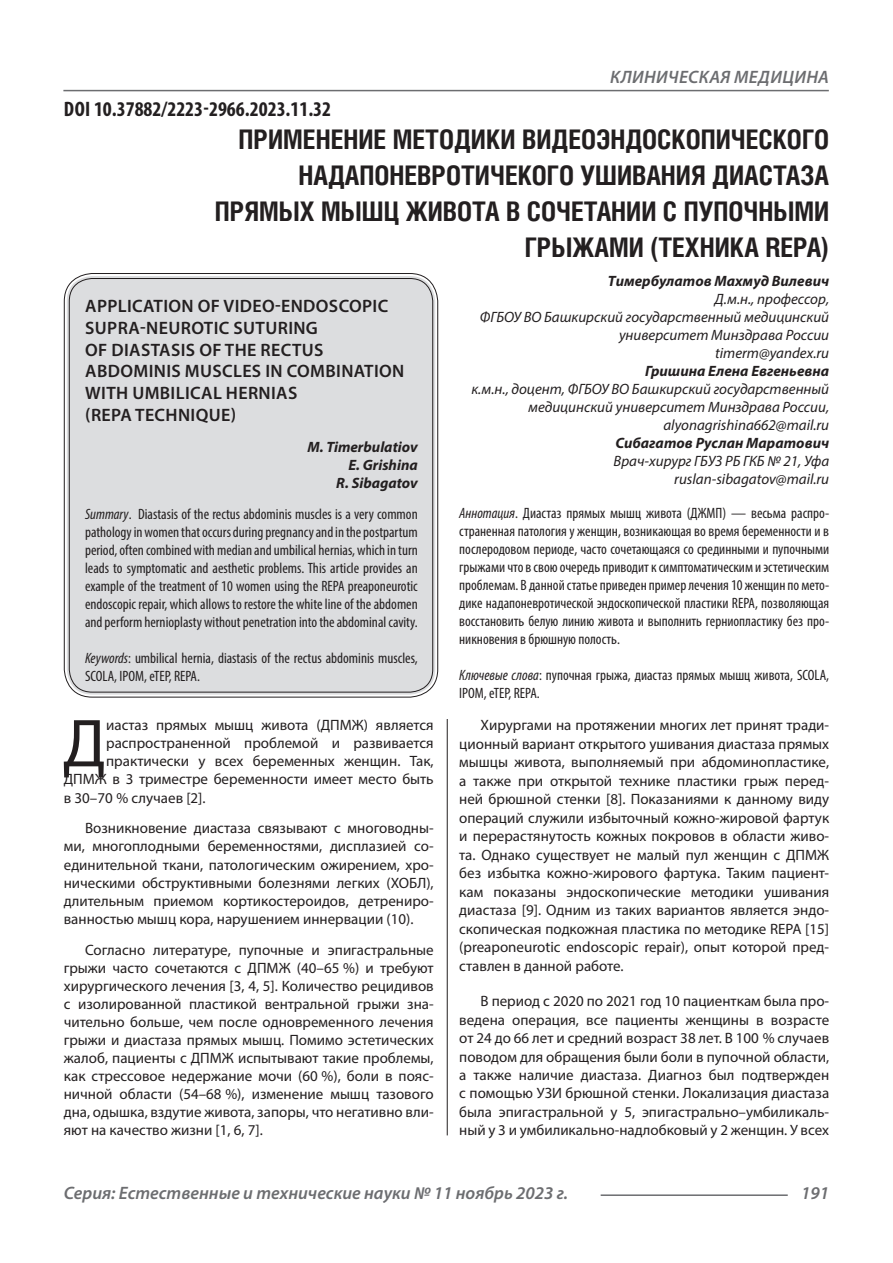
<style>
.page{position:relative;width:893px;height:1263px;background:#fff}
.page>*{position:absolute;margin:0;border:0;box-sizing:border-box;transform-origin:0 0}
.Статья_текст_первый{font:68.4px "Myriad Pro";color:#231f20}
.Статья_название{font:700 27px/36px "Helios Cond C";color:#231f20;text-align:right}
.ДОИ{font:700 condensed 21px "Myriad Pro";color:#231f20}
.Статья_название_англ{font:600 18px/21.6px "Myriad Pro";letter-spacing:.02em;color:#231f20}
.t1{font:italic 600 18px "Myriad Pro";color:#6c6d70}
.t2{font:italic 600 18px "Myriad Pro";letter-spacing:.02em;color:#6c6d70}
.Статья_текст{font:15px/18.5px "Myriad Pro";color:#231f20;text-align:justify}
.Статья_аннотация_тек{font:condensed 15px/18px "Myriad Pro";color:#231f20;text-align:justify}
.Статья_аннотация_анг{font:condensed 15px/18px "Myriad Pro";color:#231f20;text-align:justify}
.Статья_автор_инфо{font:italic 15px/18px "Myriad Pro";color:#231f20;text-align:right}
.Статья_текст_первый-2{font:15px "Myriad Pro";color:#231f20}
.Статья_автор_инфо-2{font:italic 700 15px "Myriad Pro";color:#231f20}
.Статья_автор_англ{font:italic 700 15px "Myriad Pro";color:#231f20}
.s1{font-style:italic}
</style>
<div class="page">
<hr style="left:447px;top:128px;width:1px;height:1007px;background:#231f20">
<hr style="left:63px;top:90px;width:766px;height:1px;background:#6c6d70">
<hr style="left:601px;top:1194px;width:187px;height:2px;background:#6c6d70">
<div style="left:443px;top:128px;width:10px;height:591px;background:#fff"></div>
<div style="left:67px;top:276px;width:368px;height:419px;background:#dcdddf;border-radius:26px"></div>
<p class="ДОИ" style="left:64px;top:96px;width:269px">DOI 10.37882/2223-2966.2023.11.32</p>
<p class="t2" style="left:610px;top:66px;width:220px">КЛИНИЧЕСКАЯ МЕДИЦИНА</p>
<p class="Статья_название" style="left:215px;top:121px;width:616px">ПРИМЕНЕНИЕ МЕТОДИКИ ВИДЕОЭНДОСКОПИЧЕСКОГО НАДАПОНЕВРОТИЧЕКОГО УШИВАНИЯ ДИАСТАЗА ПРЯМЫХ МЫШЦ ЖИВОТА В СОЧЕТАНИИ С ПУПОЧНЫМИ ГРЫЖАМИ (ТЕХНИКА REPA)</p>
<p class="Статья_автор_инфо-2" style="left:608px;top:272px;width:223px">Тимербулатов Махмуд Вилевич</p>
<p class="Статья_автор_инфо" style="left:480px;top:290px;width:351px">Д.м.н., профессор,<br>ФГБОУ ВО Башкирский государственный медицинский университет Минздрава России</p>
<p class="Статья_автор_инфо" style="left:715px;top:344px;width:116px">timerm@yandex.ru</p>
<p class="Статья_автор_инфо-2" style="left:645px;top:362px;width:186px">Гришина Елена Евгеньевна</p>
<p class="Статья_автор_инфо" style="left:471px;top:380px;width:359px">к.м.н., доцент, ФГБОУ ВО Башкирский государственный медицинский университет Минздрава России,</p>
<p class="Статья_автор_инфо" style="left:663px;top:416px;width:167px">alyonagrishina662@mail.ru</p>
<p class="Статья_автор_инфо-2" style="left:615px;top:434px;width:215px">Сибагатов Руслан Маратович</p>
<p class="Статья_автор_инфо" style="left:613px;top:452px;width:217px">Врач-хирург ГБУЗ РБ ГКБ № 21, Уфа</p>
<p class="Статья_автор_инфо" style="left:674px;top:470px;width:156px">ruslan-sibagatov@mail.ru</p>
<p class="Статья_аннотация_тек" style="left:459px;top:503px;width:371px"><span class="s1">Аннотация</span>. Диастаз прямых мышц живота (ДЖМП) — весьма распро&shy;страненная патология у женщин, возникающая во время беременности и в послеродовом периоде, часто сочетающаяся со срединными и пупочными грыжами что в свою очередь приводит к симптоматическим и эстетическим проблемам. В данной статье приведен пример лечения 10 женщин по мето&shy;дике надапоневротической эндоскопической пластики REPA, позволяющая восстановить белую линию живота и выполнить герниопластику без про&shy;никновения в брюшную полость.</p>
<p class="Статья_аннотация_тек" style="left:459px;top:665px;width:371px"><span class="s1">Ключевые слова</span>: пупочная грыжа, диастаз прямых мышц живота, SCOLA,<br>IPOM, eTEP, REPA.</p>
<p class="Статья_название_англ" style="left:85px;top:295px;width:321px">APPLICATION OF VIDEO-ENDOSCOPIC<br>SUPRA-NEUROTIC SUTURING<br>OF DIASTASIS OF THE RECTUS<br>ABDOMINIS MUSCLES IN COMBINATION<br>WITH UMBILICAL HERNIAS<br>(REPA TECHNIQUE)</p>
<p class="Статья_автор_англ" style="left:307px;top:437px;width:112px">M. Timerbulatiov</p>
<p class="Статья_автор_англ" style="left:348px;top:455px;width:71px">E. Grishina</p>
<p class="Статья_автор_англ" style="left:336px;top:473px;width:83px">R. Sibagatov</p>
<p class="Статья_аннотация_анг" style="left:85px;top:505px;width:334px"><span class="s1">Summary</span>. Diastasis of the rectus abdominis muscles is a very common pathology in women that occurs during pregnancy and in the postpartum period, often combined with median and umbilical hernias, which in turn leads to symptomatic and aesthetic problems. This article provides an example of the treatment of 10 women using the REPA preaponeurotic endoscopic repair, which allows to restore the white line of the abdomen and perform hernioplasty without penetration into the abdominal cavity.</p>
<p class="Статья_аннотация_анг" style="left:85px;top:649px;width:334px"><span class="s1">Keywords</span>: umbilical hernia, diastasis of the rectus abdominis muscles,<br>SCOLA, IPOM, eTEP, REPA.</p>
<p class="Статья_текст_первый" style="left:63px;top:701px;width:45px">Д</p>
<p class="Статья_текст_первый-2" style="left:106px;top:716px;width:329px">иастаз прямых мышц живота (ДПМЖ) является</p>
<p class="Статья_текст_первый-2" style="left:106px;top:734px;width:329px">распространенной проблемой и развивается</p>
<p class="Статья_текст_первый-2" style="left:106px;top:752px;width:329px">практически у всех беременных женщин. Так,</p>
<p class="Статья_текст_первый-2" style="left:64px;top:770px;width:371px">ДПМЖ в 3 триместре беременности имеет место быть</p>
<p class="Статья_текст_первый-2" style="left:64px;top:788px;width:143px">в 30–70 % случаев [2].</p>
<p class="Статья_текст" style="left:64px;top:819px;width:371px;text-indent:21px">Возникновение диастаза связывают с многоводны&shy;ми, многоплодными беременностями, дисплазией со&shy;единительной ткани, патологическим ожирением, хро&shy;ническими обструктивными болезнями легких (ХОБЛ), длительным приемом кортикостероидов, детрениро&shy;ванностью мышц кора, нарушением иннервации (10).</p>
<p class="Статья_текст" style="left:64px;top:940px;width:371px;text-indent:21px">Согласно литературе, пупочные и эпигастральные грыжи часто сочетаются с ДПМЖ (40–65 %) и требуют хирургического лечения [3, 4, 5]. Количество рецидивов с изолированной пластикой вентральной грыжи зна&shy;чительно больше, чем после одновременного лечения грыжи и диастаза прямых мышц. Помимо эстетических жалоб, пациенты с ДПМЖ испытывают такие проблемы, как стрессовое недержание мочи (60 %), боли в пояс&shy;ничной области (54–68 %), изменение мышц тазового дна, одышка, вздутие живота, запоры, что негативно вли&shy;яют на качество жизни [1, 6, 7].</p>
<p class="Статья_текст" style="left:459px;top:716px;width:371px;text-indent:21px">Хирургами на протяжении многих лет принят тради&shy;ционный вариант открытого ушивания диастаза прямых мышцы живота, выполняемый при абдоминопластике, а также при открытой технике пластики грыж перед&shy;ней брюшной стенки [8]. Показаниями к данному виду операций служили избыточный кожно-жировой фартук и перерастянутость кожных покровов в области живо&shy;та. Однако существует не малый пул женщин с ДПМЖ без избытка кожно-жирового фартука. Таким пациент&shy;кам показаны эндоскопические методики ушивания диастазa [9]. Одним из таких вариантов является эндо&shy;скопическая подкожная пластика по методике REPA [15] (preaponeurotic endoscopic repair), опыт которой пред&shy;ставлен в данной работе.</p>
<p class="Статья_текст" style="left:459px;top:991px;width:371px;text-indent:21px">В период с 2020 по 2021 год 10 пациенткам была про&shy;ведена операция, все пациенты женщины в возрасте от 24 до 66 лет и средний возраст 38 лет. В 100 % случаев поводом для обращения были боли в пупочной области, а также наличие диастаза. Диагноз был подтвержден с помощью УЗИ брюшной стенки. Локализация диастаза была эпигастральной у 5, эпигастрально–умбиликаль&shy;ный у 3 и умбиликально-надлобковый у 2 женщин. У всех</p>
<p class="t1" style="left:64px;top:1182px;width:506px">Серия: Естественные и технические науки № 11 ноябрь 2023 г.</p>
<p class="t1" style="left:801px;top:1182px;width:30px">191</p>
</div>
